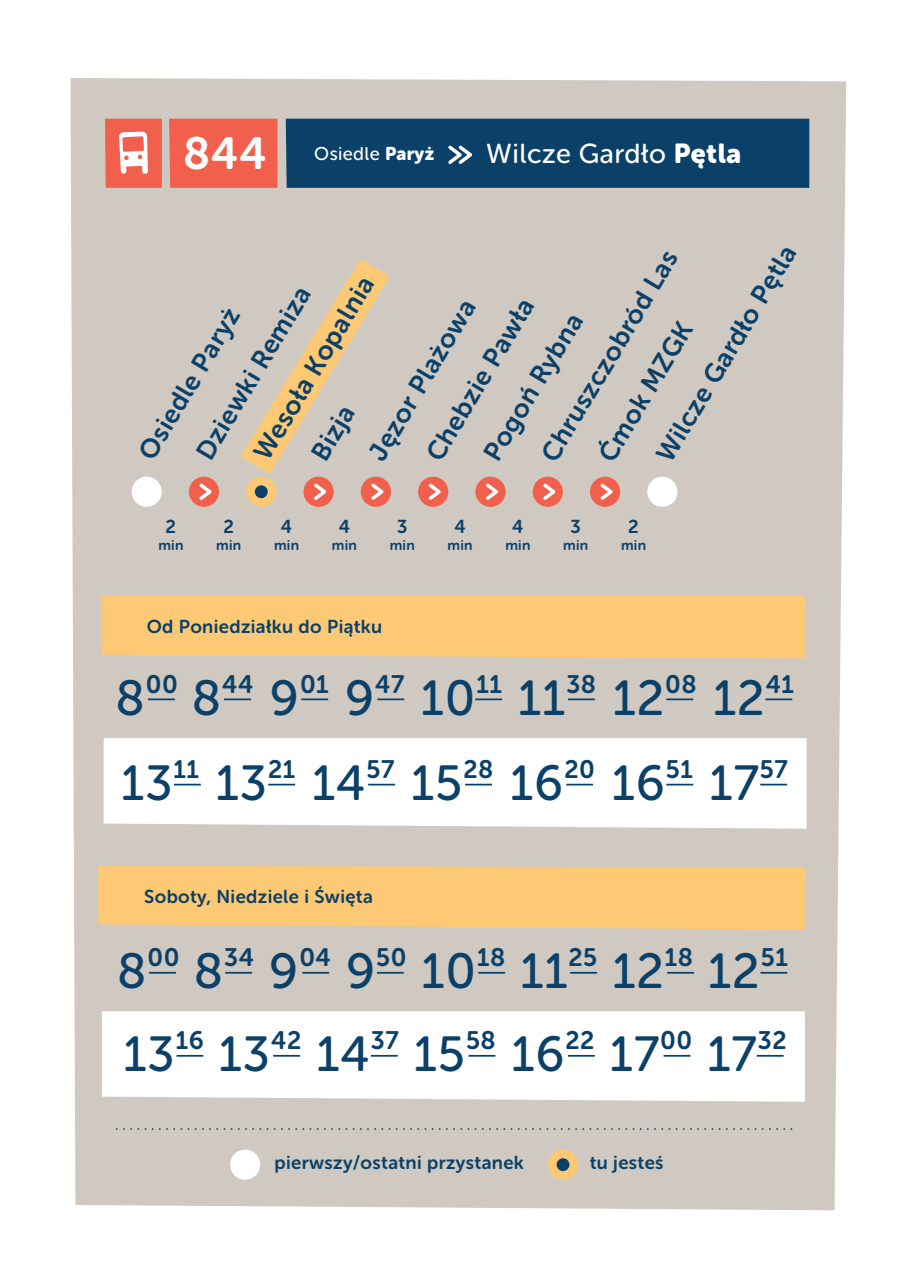
<style>
.page{position:relative;width:913px;height:1280px;background:#fff}
.page>*{position:absolute;margin:0;border:0;box-sizing:border-box;transform-origin:0 0}
.t1{font:49.18px/85px "Museo Sans Rounded 500";letter-spacing:.02em;color:#0b4069;text-align:right}
.t2{font:44.98px "Museo Sans Rounded 700";color:#fff}
.t3{font:27.3px "Museo Sans Rounded 500";letter-spacing:.02em;color:#fff}
.t4{font:26.43px "Museo Sans Rounded 700";color:#0b4069}
.t5{font:25.2px "Museo Sans Rounded 700";letter-spacing:.02em;color:#0b4069}
.t6{font:18.55px "Museo Sans Rounded 700";letter-spacing:.02em;color:#0b4069}
.t7{font:18.38px "Museo Sans Rounded 500";letter-spacing:.02em;color:#fff}
.t8{font:14px "Museo Sans Rounded 700";letter-spacing:.02em;color:#0b4069}
.s1{font-family:"Museo Sans Rounded 900"}
.s2{font-family:"Museo Sans Rounded 500";font-size:49.18px}
</style>
<div class="page">
<div style="left:70px;top:78px;width:776px;height:1132px;background:#cfc9c1"></div>
<div style="left:102px;top:596px;width:703px;height:62px;background:#fec975"></div>
<svg style="left:104px;top:738px;width:702px;height:91px"></svg>
<svg style="left:102px;top:1011px;width:703px;height:91px"></svg>
<svg style="left:98px;top:866px;width:707px;height:64px"></svg>
<div style="left:246px;top:477px;width:30px;height:30px;background:#fec975;border-radius:50%"></div>
<div style="left:255px;top:485px;width:13px;height:13px;background:#0b4069;border-radius:50%"></div>
<svg style="left:241px;top:260px;width:148px;height:213px"></svg>
<div style="left:132px;top:477px;width:30px;height:30px;background:#fff;border-radius:50%"></div>
<div style="left:647px;top:477px;width:30px;height:30px;background:#fff;border-radius:50%"></div>
<div style="left:189px;top:477px;width:30px;height:30px;background:#f1604c;border-radius:50%"></div>
<svg style="left:199px;top:480px;width:17px;height:23px"></svg>
<div style="left:303px;top:477px;width:31px;height:30px;background:#f1604c;border-radius:50%"></div>
<svg style="left:314px;top:480px;width:16px;height:23px"></svg>
<div style="left:361px;top:477px;width:30px;height:30px;background:#f1604c;border-radius:50%"></div>
<svg style="left:371px;top:480px;width:16px;height:23px"></svg>
<div style="left:418px;top:477px;width:30px;height:30px;background:#f1604c;border-radius:50%"></div>
<svg style="left:428px;top:480px;width:17px;height:23px"></svg>
<div style="left:533px;top:477px;width:30px;height:30px;background:#f1604c;border-radius:50%"></div>
<svg style="left:543px;top:480px;width:16px;height:23px"></svg>
<div style="left:590px;top:477px;width:30px;height:30px;background:#f1604c;border-radius:50%"></div>
<svg style="left:600px;top:480px;width:17px;height:23px"></svg>
<div style="left:475px;top:477px;width:30px;height:30px;background:#f1604c;border-radius:50%"></div>
<svg style="left:486px;top:480px;width:16px;height:23px"></svg>
<div style="left:548px;top:1149px;width:30px;height:31px;background:#fec975;border-radius:50%"></div>
<div style="left:556px;top:1158px;width:13px;height:13px;background:#0b4069;border-radius:50%"></div>
<div style="left:230px;top:1149px;width:30px;height:31px;background:#fff;border-radius:50%"></div>
<svg style="left:174px;top:784px;width:27px;height:1px"></svg>
<svg style="left:268px;top:784px;width:27px;height:1px"></svg>
<hr style="left:149px;top:972px;width:27px;height:2px;background:#0b4069">
<hr style="left:225px;top:972px;width:27px;height:2px;background:#0b4069">
<hr style="left:302px;top:972px;width:27px;height:2px;background:#0b4069">
<hr style="left:377px;top:972px;width:27px;height:2px;background:#0b4069">
<hr style="left:478px;top:972px;width:27px;height:2px;background:#0b4069">
<hr style="left:570px;top:972px;width:27px;height:2px;background:#0b4069">
<hr style="left:667px;top:972px;width:27px;height:2px;background:#0b4069">
<hr style="left:760px;top:972px;width:27px;height:2px;background:#0b4069">
<svg style="left:368px;top:784px;width:27px;height:1px"></svg>
<svg style="left:465px;top:784px;width:27px;height:1px"></svg>
<svg style="left:566px;top:784px;width:27px;height:1px"></svg>
<svg style="left:666px;top:784px;width:27px;height:1px"></svg>
<svg style="left:760px;top:784px;width:27px;height:1px"></svg>
<hr style="left:176px;top:1055px;width:27px;height:2px;background:#0b4069">
<hr style="left:273px;top:1055px;width:27px;height:2px;background:#0b4069">
<hr style="left:371px;top:1055px;width:27px;height:2px;background:#0b4069">
<hr style="left:468px;top:1055px;width:27px;height:2px;background:#0b4069">
<hr style="left:568px;top:1055px;width:27px;height:2px;background:#0b4069">
<hr style="left:663px;top:1055px;width:27px;height:2px;background:#0b4069">
<hr style="left:757px;top:1055px;width:26px;height:2px;background:#0b4069">
<hr style="left:148px;top:698px;width:27px;height:2px;background:#0b4069">
<hr style="left:224px;top:698px;width:27px;height:2px;background:#0b4069">
<hr style="left:301px;top:698px;width:27px;height:2px;background:#0b4069">
<hr style="left:377px;top:698px;width:27px;height:2px;background:#0b4069">
<hr style="left:475px;top:698px;width:27px;height:2px;background:#0b4069">
<hr style="left:568px;top:698px;width:27px;height:2px;background:#0b4069">
<hr style="left:666px;top:698px;width:27px;height:2px;background:#0b4069">
<hr style="left:765px;top:698px;width:27px;height:2px;background:#0b4069">
<div style="left:169px;top:119px;width:108px;height:69px;background:#f1604c"></div>
<div style="left:286px;top:119px;width:523px;height:69px;background:#0b4069"></div>
<svg style="left:105px;top:119px;width:57px;height:69px"></svg>
<svg style="left:117px;top:1128px;width:680px;height:2px"></svg>
<h2 class="t2" style="left:183px;top:128px;width:85px">844</h2>
<p class="t7" style="left:314px;top:144px;width:122px">Osiedle <span class="s1">Paryż</span></p>
<p class="t3" style="left:486px;top:139px;width:256px">Wilcze Gardło <span class="s1">Pętla</span></p>
<p class="t4" style="left:650px;top:452px;width:249px;rotate:-59deg">Wilcze Gardło Pętla</p>
<p class="t4" style="left:535px;top:451px;width:242px;rotate:-59deg">Chruszczobród Las</p>
<p class="t4" style="left:248px;top:450px;width:210px;rotate:-59deg">Wesoła Kopalnia</p>
<p class="t4" style="left:190px;top:450px;width:199px;rotate:-59deg">Dziewki Remiza</p>
<p class="t4" style="left:420px;top:451px;width:186px;rotate:-59deg">Chebzie Pawła</p>
<p class="t4" style="left:363px;top:450px;width:184px;rotate:-59deg">Jęzor Plażowa</p>
<p class="t4" style="left:133px;top:449px;width:173px;rotate:-59deg">Osiedle Paryż</p>
<p class="t4" style="left:478px;top:451px;width:169px;rotate:-59deg">Pogoń Rybna</p>
<p class="t4" style="left:593px;top:451px;width:159px;rotate:-59deg">Ćmok MZGK</p>
<p class="t4" style="left:305px;top:450px;width:61px;rotate:-59deg">Bizja</p>
<p class="t6" style="left:166px;top:516px;width:12px">2</p>
<p class="t8" style="left:158px;top:537px;width:27px">min</p>
<p class="t6" style="left:223px;top:516px;width:12px">2</p>
<p class="t8" style="left:216px;top:537px;width:27px">min</p>
<p class="t6" style="left:281px;top:516px;width:13px">4</p>
<p class="t8" style="left:274px;top:537px;width:27px">min</p>
<p class="t6" style="left:339px;top:516px;width:13px">4</p>
<p class="t8" style="left:332px;top:537px;width:27px">min</p>
<p class="t6" style="left:397px;top:516px;width:12px">3</p>
<p class="t8" style="left:390px;top:537px;width:27px">min</p>
<p class="t6" style="left:454px;top:516px;width:13px">4</p>
<p class="t8" style="left:447px;top:537px;width:27px">min</p>
<p class="t6" style="left:512px;top:516px;width:13px">4</p>
<p class="t8" style="left:505px;top:537px;width:27px">min</p>
<p class="t6" style="left:570px;top:516px;width:12px">3</p>
<p class="t8" style="left:563px;top:537px;width:27px">min</p>
<p class="t6" style="left:628px;top:516px;width:12px">2</p>
<p class="t8" style="left:621px;top:537px;width:27px">min</p>
<p class="t6" style="left:147px;top:616px;width:237px">Od Poniedziałku do Piątku</p>
<p class="t5" style="left:115px;top:670px;width:482px"><span class="s2">8</span>00 <span class="s2">8</span>44 <span class="s2">9</span>01 <span class="s2">9</span>47 <span class="s2">10</span>11 <span class="s2">11</span>38</p>
<h1 class="t1" style="left:121px;top:656px;width:674px">12<sup>08</sup> 12<sup>41<br></sup>13<sup>11</sup> 13<sup>21</sup> 14<sup>57</sup> 15<sup>28</sup> 16<sup>20</sup> 16<sup>51</sup> 17<sup>57</sup></h1>
<p class="t6" style="left:144px;top:886px;width:230px">Soboty, Niedziele i Święta</p>
<p class="t5" style="left:117px;top:943px;width:482px"><span class="s2">8</span>00 <span class="s2">8</span>34 <span class="s2">9</span>04 <span class="s2">9</span>50 <span class="s2">10</span>18 <span class="s2">11</span>25</p>
<h1 class="t1" style="left:123px;top:930px;width:666px;line-height:83.3px">12<sup>18</sup> 12<sup>51<br></sup>13<sup>16</sup> 13<sup>42</sup> 14<sup>37</sup> 15<sup>58</sup> 16<sup>22</sup> 17<sup>00</sup> 17<sup>32</sup></h1>
<p class="t6" style="left:274px;top:1152px;width:251px">pierwszy/ostatni przystanek</p>
<p class="t6" style="left:590px;top:1152px;width:75px">tu jesteś</p>
</div>
